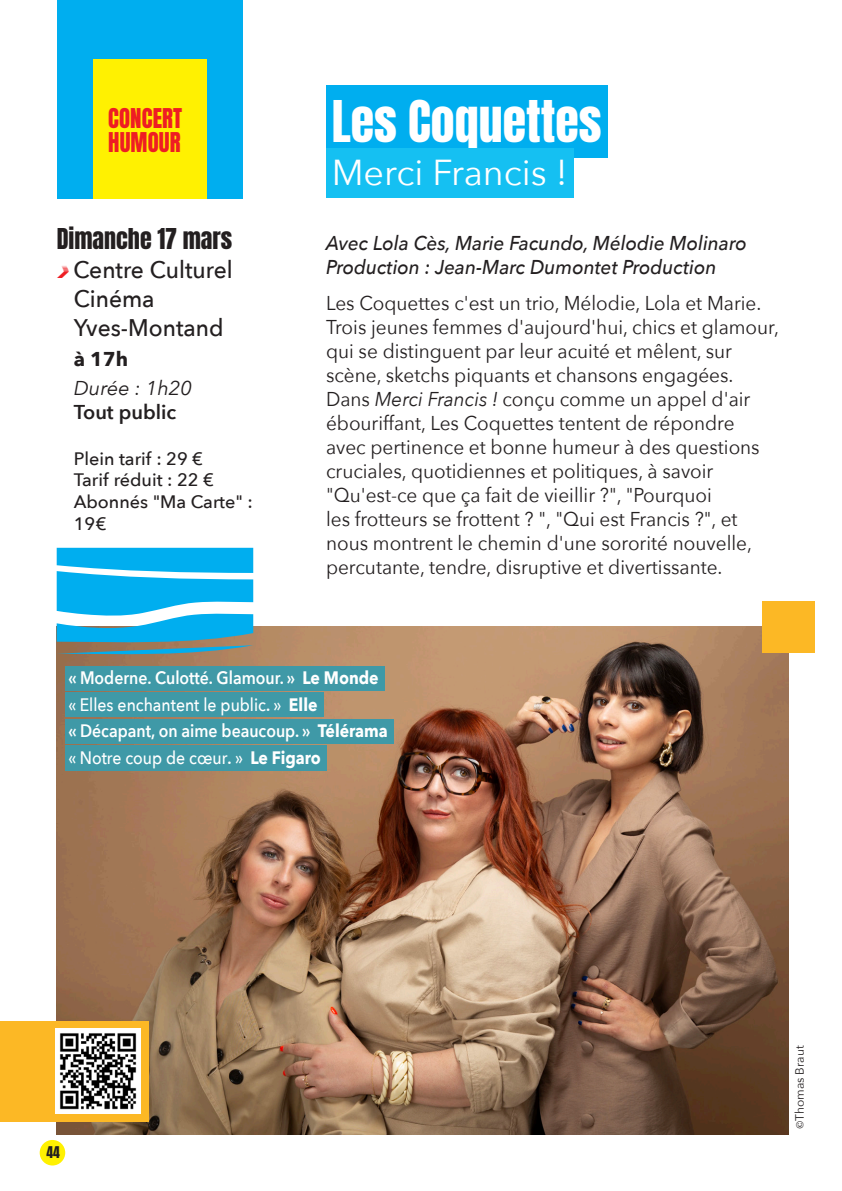
<style>
.page{position:relative;width:842px;height:1191px;background:#fff}
.page>*{position:absolute;margin:0;border:0;box-sizing:border-box;transform-origin:0 0}
.t1{font:48px "Anton";color:#fff}
.t2{font:36px "Avenir Next";color:#fff}
.t3{font:500 24px "Avenir Next";color:#231f20;scale:.95 1}
.t4{font:24px "Anton";color:#231f20}
.t5{font:22.8px/24px "Anton";letter-spacing:.005em;color:#ee1d23}
.t6{font:20px/24px "Avenir Next";color:#231f20;scale:.95 1}
.t7{font:italic 500 20px "Avenir Next";color:#231f20;scale:.95 1}
.t8{font:italic 20px "Avenir Next";color:#231f20}
.t9{font:600 20px "Avenir Next";color:#231f20}
.t10{font:700 20px "Avenir Next";color:#231f20}
.t11{font:600 18px "Avenir Next";color:#fff;scale:.88 1}
.t12{font:500 18px "Avenir Next";color:#fff;scale:.88 1}
.t13{font:500 18px "Avenir Next";color:#231f20}
.t14{font:13.6px "Anton";color:#231f20}
.t15{font:12px "Avenir Next";color:#231f20}
.s1{font-family:"Airstrike Half Tone";font-weight:400;color:#ee1d23}
.s2{font-style:italic}
.s3{font-weight:700}
.s4{font-weight:600}
.s5{font-family:"Minion Pro"}
</style>
<div class="page">
<img style="left:57px;top:626px;width:731px;height:508px">
<div style="left:57px;top:0;width:186px;height:199px;background:#00aeef"></div>
<div style="left:93px;top:59px;width:113px;height:140px;background:#fff101"></div>
<div style="left:762px;top:601px;width:52px;height:51px;background:#fcb825"></div>
<div style="left:326px;top:85px;width:281px;height:72px;background:#00aeef"></div>
<div style="left:326px;top:149px;width:247px;height:49px;background:#15c0f2"></div>
<div style="left:65px;top:666px;width:319px;height:24px;background:#3f99a7"></div>
<div style="left:65px;top:692px;width:258px;height:25px;background:#3f99a7"></div>
<div style="left:65px;top:719px;width:328px;height:25px;background:#3f99a7"></div>
<div style="left:65px;top:745px;width:261px;height:25px;background:#3f99a7"></div>
<svg style="left:57px;top:548px;width:196px;height:109px"></svg>
<div style="left:40px;top:1140px;width:25px;height:25px;background:#fff101;border-radius:50%"></div>
<div style="left:0;top:1020px;width:149px;height:101px;background:#fcb825"></div>
<img style="left:56px;top:1028px;width:85px;height:85px">
<p class="t5" style="left:108px;top:108px;width:75px">CONCERT<br>HUMOUR</p>
<p class="t4" style="left:57px;top:227px;width:177px">Dimanche 17 mars</p>
<p class="t3" style="left:57px;top:249px;width:187px"><span class="s1">&gt;</span> Centre Culturel</p>
<p class="t3" style="left:74px;top:278px;width:87px">Cinéma</p>
<p class="t3" style="left:74px;top:307px;width:159px">Yves-Montand</p>
<p class="t10" style="left:74px;top:341px;width:56px">à 17h</p>
<p class="t8" style="left:74px;top:371px;width:120px">Durée : 1h20</p>
<p class="t9" style="left:74px;top:395px;width:104px">Tout public</p>
<p class="t13" style="left:74px;top:443px;width:131px">Plein tarif : 29 €</p>
<p class="t13" style="left:74px;top:465px;width:141px">Tarif réduit : 22 €</p>
<p class="t13" style="left:74px;top:486px;width:181px">Abonnés "Ma Carte" :</p>
<p class="t13" style="left:74px;top:508px;width:34px">19€</p>
<p class="t1" style="left:332px;top:97px;width:271px">Les Coquettes</p>
<p class="t2" style="left:332px;top:142px;width:237px">Merci Francis !</p>
<p class="t7" style="left:326px;top:226px;width:444px">Avec Lola Cès, Marie Facundo, Mélodie Molinaro</p>
<p class="t7" style="left:326px;top:250px;width:413px">Production : Jean-Marc Dumontet Production</p>
<p class="t6" style="left:326px;top:290px;width:478px">Les Coquettes c'est un trio, Mélodie, Lola et Marie.<br>Trois jeunes femmes d'aujourd'hui, chics et glamour, qui se distinguent par leur acuité et mêlent, sur scène, sketchs piquants et chansons engagées.</p>
<p class="t6" style="left:326px;top:386px;width:458px">Dans <span class="s2">Merci Francis !</span> conçu comme un appel d'air ébouriffant, Les Coquettes tentent de répondre avec pertinence et bonne humeur à des questions cruciales, quotidiennes et politiques, à savoir "Qu'est-ce que ça fait de vieillir ?", "Pourquoi<br>les frotteurs se frottent ? ", "Qui est Francis ?", et nous montrent le chemin d'une sororité nouvelle, percutante, tendre, disruptive et divertissante.</p>
<p class="t11" style="left:68px;top:662px;width:354px">« Moderne. Culotté. Glamour. » <span class="s3">Le Monde</span></p>
<p class="t12" style="left:68px;top:689px;width:285px">« Elles enchantent le public<span class="s4">.</span> » <span class="s3">Elle</span></p>
<p class="t11" style="left:68px;top:715px;width:364px">« Décapant, on aime beaucoup. » <span class="s3">Télérama</span></p>
<p class="t12" style="left:68px;top:742px;width:288px">« Notre coup de cœur<span class="s4">.</span> » <span class="s3">Le Figaro</span></p>
<p class="t14" style="left:46px;top:1145px;width:15px">44</p>
<p class="t15" style="left:789px;top:1129px;width:85px;rotate:-90deg"><span class="s5">©</span>Thomas Braut</p>
</div>
